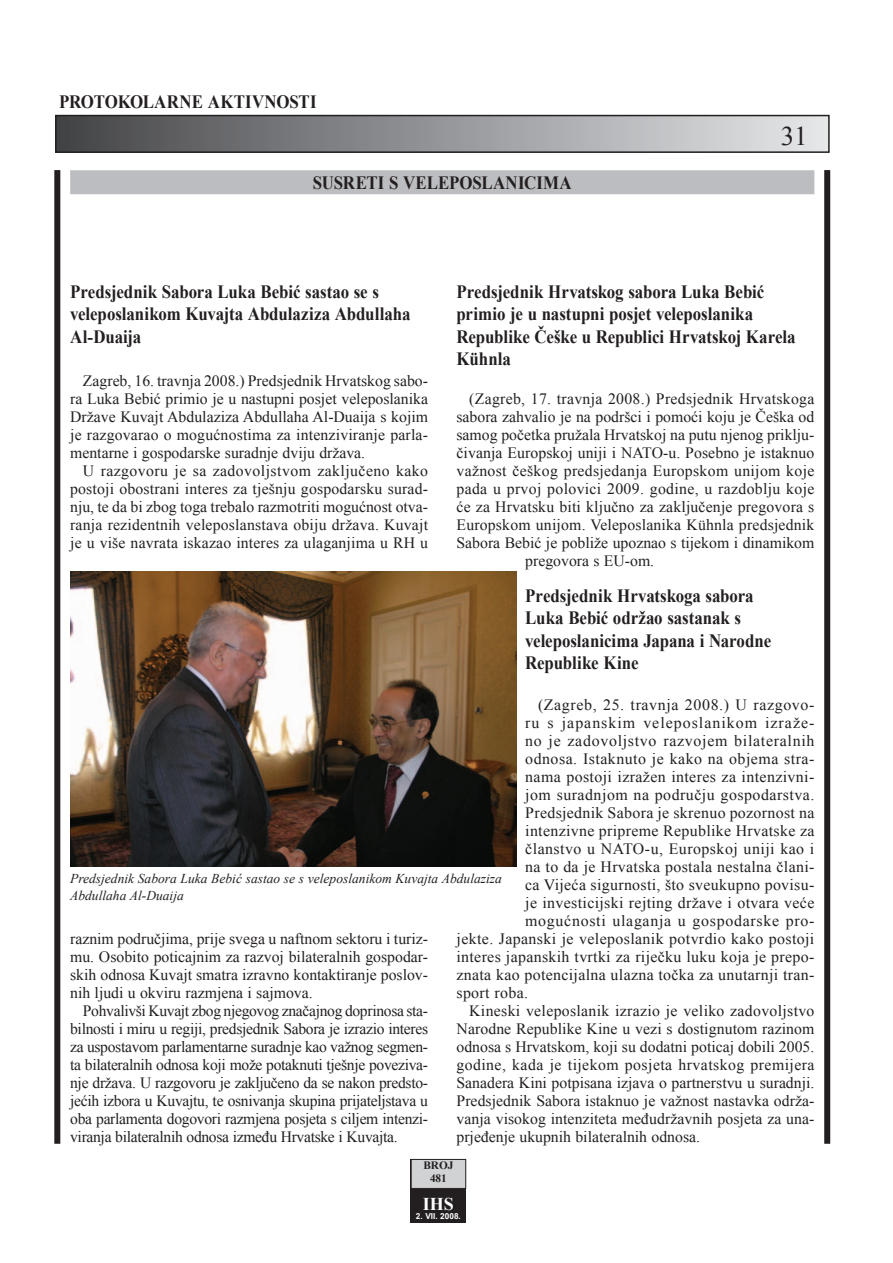
<style>
.page{position:relative;width:893px;height:1263px;background:#fff}
.page>*{position:absolute;margin:0;border:0;box-sizing:border-box;transform-origin:0 0}
.t1{font:27px "Times New Roman";color:#231f20}
.t2{font:700 18.75px/22.6px "Times New Roman";letter-spacing:-.005em;color:#231f20;scale:.9 1}
.t3{font:700 18px "Times New Roman";color:#fff}
.t4{font:15.75px/18px "Times New Roman";letter-spacing:.02em;color:#231f20;text-align:justify}
.t5{font:15.75px "Times New Roman";color:#231f20}
.t6{font:15.75px "Times New Roman";letter-spacing:.045em;color:#231f20}
.t7{font:15.75px "Times New Roman";letter-spacing:.04em;color:#231f20}
.t8{font:15.75px "Times New Roman";letter-spacing:.065em;color:#231f20}
.t9{font:italic 13.5px/17.2px "Times New Roman";color:#231f20}
.t10{font:700 11.25px/13.5px "Times New Roman";color:#231f20;text-align:center}
.t11{font:700 8.25px "Arial";color:#fff}
</style>
<div class="page">
<div style="left:56px;top:116px;width:773px;height:36px;background:linear-gradient(to right,#444547,#e6e8ea)"></div>
<div style="left:55px;top:115px;width:775px;height:38px;border:2px solid #231f20"></div>
<div style="left:54px;top:170px;width:6px;height:974px;background:#231f20"></div>
<div style="left:824px;top:170px;width:6px;height:974px;background:#231f20"></div>
<div style="left:411px;top:1159px;width:55px;height:64px;background:#231f20"></div>
<div style="left:411px;top:1159px;width:55px;height:29px;background:#d1d2d4"></div>
<div style="left:411px;top:1159px;width:55px;height:30px;border:1px solid #231f20"></div>
<div style="left:70px;top:170px;width:744px;height:26px;background:#edeeee"></div>
<div style="left:70px;top:170px;width:744px;height:24px;background:#bcbdc0"></div>
<img style="left:70px;top:571px;width:447px;height:296px">
<p class="t2" style="left:59px;top:90px;width:287px">PROTOKOLARNE AKTIVNOSTI</p>
<p class="t2" style="left:313px;top:171px;width:289px">SUSRETI S VELEPOSLANICIMA</p>
<h1 class="t1" style="left:781px;top:121px;width:28px">31</h1>
<p class="t2" style="left:70px;top:280px;width:380px">Predsjednik Sabora Luka Bebić sastao se s veleposlanikom Kuvajta Abdulaziza Abdullaha<br>Al-Duaija</p>
<p class="t4" style="left:70px;top:372px;width:359px;text-indent:13px">Zagreb, 16. travnja 2008.) Predsjednik Hrvatskog sabo&shy;ra Luka Bebić primio je u nastupni posjet veleposlanika Države Kuvajt Abdulaziza Abdullaha Al-Duaija s kojim je razgovarao o mogućnostima za intenziviranje parla&shy;mentarne i gospodarske suradnje dviju država.</p>
<p class="t4" style="left:70px;top:462px;width:359px;text-indent:13px">U razgovoru je sa zadovoljstvom zaključeno kako postoji obostrani interes za tješnju gospodarsku surad&shy;nju, te da bi zbog toga trebalo razmotriti mogućnost otva&shy;ranja rezidentnih veleposlanstava obiju država. Kuvajt je u više navrata iskazao interes za ulaganjima u RH u</p>
<p class="t2" style="left:456px;top:280px;width:378px">Predsjednik Hrvatskog sabora Luka Bebić primio je u nastupni posjet veleposlanika Republike Češke u Republici Hrvatskoj Karela Kühnla</p>
<p class="t4" style="left:469px;top:390px;width:347px">(Zagreb, 17. travnja 2008.) Predsjednik Hrvatskoga</p>
<p class="t5" style="left:456px;top:408px;width:359px">sabora zahvalio je na podršci i pomoći koju je Češka od</p>
<p class="t5" style="left:456px;top:426px;width:359px">samog početka pružala Hrvatskoj na putu njenog priklju-</p>
<p class="t4" style="left:456px;top:444px;width:359px">čivanja Europskoj uniji i NATO-u. Posebno je istaknuo</p>
<p class="t4" style="left:456px;top:462px;width:359px">važnost češkog predsjedanja Europskom unijom koje</p>
<p class="t4" style="left:456px;top:480px;width:359px">pada u prvoj polovici 2009. godine, u razdoblju koje</p>
<p class="t4" style="left:456px;top:498px;width:359px">će za Hrvatsku biti ključno za zaključenje pregovora s</p>
<p class="t4" style="left:456px;top:516px;width:359px">Europskom unijom. Veleposlanika Kühnla predsjednik</p>
<p class="t5" style="left:456px;top:534px;width:359px">Sabora Bebić je pobliže upoznao s tijekom i dinamikom</p>
<p class="t5" style="left:525px;top:552px;width:130px">pregovora s EU-om.</p>
<p class="t2" style="left:525px;top:584px;width:275px">Predsjednik Hrvatskoga sabora<br>Luka Bebić održao sastanak s veleposlanicima Japana i Narodne<br>Republike Kine</p>
<p class="t7" style="left:538px;top:696px;width:278px">(Zagreb, 25. travnja 2008.) U razgovo-</p>
<p class="t8" style="left:525px;top:714px;width:291px">ru s japanskim veleposlanikom izraže-</p>
<p class="t6" style="left:525px;top:732px;width:291px">no je zadovoljstvo razvojem bilateralnih</p>
<p class="t4" style="left:525px;top:750px;width:291px">odnosa. Istaknuto je kako na objema stra-</p>
<p class="t4" style="left:525px;top:768px;width:291px">nama postoji izražen interes za intenzivni-</p>
<p class="t4" style="left:525px;top:786px;width:291px">jom suradnjom na području gospodarstva.</p>
<p class="t4" style="left:525px;top:804px;width:291px">Predsjednik Sabora je skrenuo pozornost na</p>
<p class="t4" style="left:525px;top:822px;width:291px">intenzivne pripreme Republike Hrvatske za</p>
<p class="t4" style="left:525px;top:840px;width:291px">članstvo u NATO-u, Europskoj uniji kao i</p>
<p class="t4" style="left:525px;top:858px;width:291px">na to da je Hrvatska postala nestalna člani-</p>
<p class="t4" style="left:525px;top:876px;width:291px">ca Vijeća sigurnosti, što sveukupno povisu-</p>
<p class="t4" style="left:525px;top:894px;width:291px">je investicijski rejting države i otvara veće</p>
<p class="t6" style="left:525px;top:912px;width:291px">mogućnosti ulaganja u gospodarske pro-</p>
<p class="t4" style="left:456px;top:930px;width:359px">jekte. Japanski je veleposlanik potvrdio kako postoji</p>
<p class="t4" style="left:456px;top:948px;width:359px">interes japanskih tvrtki za riječku luku koja je prepo-</p>
<p class="t4" style="left:456px;top:966px;width:359px">znata kao potencijalna ulazna točka za unutarnji tran-</p>
<p class="t4" style="left:456px;top:984px;width:73px">sport roba.</p>
<p class="t4" style="left:469px;top:1002px;width:347px">Kineski veleposlanik izrazio je veliko zadovoljstvo</p>
<p class="t4" style="left:456px;top:1020px;width:359px">Narodne Republike Kine u vezi s dostignutom razinom</p>
<p class="t5" style="left:456px;top:1038px;width:359px">odnosa s Hrvatskom, koji su dodatni poticaj dobili 2005.</p>
<p class="t4" style="left:456px;top:1056px;width:359px">godine, kada je tijekom posjeta hrvatskog premijera</p>
<p class="t5" style="left:456px;top:1074px;width:359px">Sanadera Kini potpisana izjava o partnerstvu u suradnji.</p>
<p class="t4" style="left:456px;top:1092px;width:359px">Predsjednik Sabora istaknuo je važnost nastavka održa-</p>
<p class="t4" style="left:456px;top:1110px;width:359px">vanja visokog intenziteta međudržavnih posjeta za una-</p>
<p class="t5" style="left:456px;top:1128px;width:245px">prjeđenje ukupnih bilateralnih odnosa.</p>
<p class="t9" style="left:70px;top:869px;width:433px">Predsjednik Sabora Luka Bebić sastao se s veleposlanikom Kuvajta Abdulaziza<br>Abdullaha Al-Duaija</p>
<p class="t4" style="left:70px;top:930px;width:359px">raznim područjima, prije svega u naftnom sektoru i turiz&shy;mu. Osobito poticajnim za razvoj bilateralnih gospodar&shy;skih odnosa Kuvajt smatra izravno kontaktiranje poslov&shy;nih ljudi u okviru razmjena i sajmova.</p>
<p class="t4" style="left:70px;top:1002px;width:359px;text-indent:13px">Pohvalivši Kuvajt zbog njegovog značajnog doprinosa sta&shy;bilnosti i miru u regiji, predsjednik Sabora je izrazio interes za uspostavom parlamentarne suradnje kao važnog segmen&shy;ta bilateralnih odnosa koji može potaknuti tješnje poveziva&shy;nje država. U razgovoru je zaključeno da se nakon predsto&shy;jećih izbora u Kuvajtu, te osnivanja skupina prijateljstava u oba parlamenta dogovori razmjena posjeta s ciljem intenzi&shy;viranja bilateralnih odnosa između Hrvatske i Kuvajta.</p>
<p class="t10" style="left:423px;top:1158px;width:32px">BROJ<br>481</p>
<p class="t3" style="left:423px;top:1194px;width:33px">IHS</p>
<p class="t11" style="left:416px;top:1212px;width:46px">2. VII. 2008.</p>
</div>
